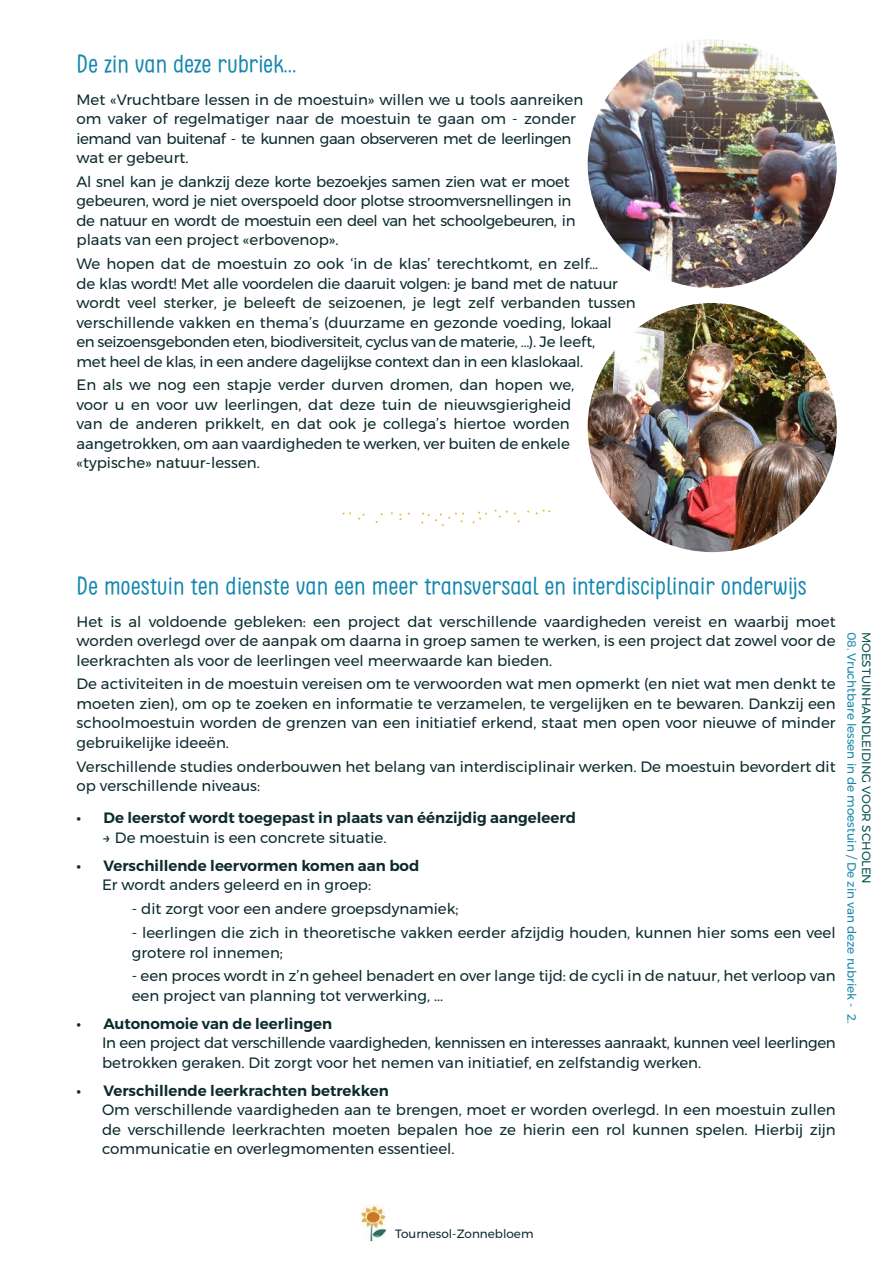
<style>
.page{position:relative;width:893px;height:1263px;background:#fff}
.page>*{position:absolute;margin:0;border:0;box-sizing:border-box;transform-origin:0 0}
.t1{font:24px "Clambake October Six";color:#1587af}
.t2{font:15px/19.5px "Montserrat";color:#0c2b2e}
.t3{font:15px/19.5px "Montserrat";letter-spacing:-.02em;color:#0c2b2e}
.t4{font:600 15px "Montserrat";color:#0c2b2e}
.t5{font:12px "Montserrat";color:#1587af}
.t6{font:12px "Montserrat";color:#0a5650}
.t7{font:12px "Montserrat";color:#0c2b2e}
</style>
<div class="page">
<svg style="left:495px;top:510px;width:13px;height:8px"></svg>
<svg style="left:343px;top:512px;width:8px;height:3px"></svg>
<svg style="left:536px;top:510px;width:14px;height:4px"></svg>
<svg style="left:358px;top:514px;width:7px;height:6px"></svg>
<svg style="left:473px;top:512px;width:14px;height:11px"></svg>
<svg style="left:421px;top:513px;width:43px;height:13px"></svg>
<img style="left:362px;top:1205px;width:24px;height:36px">
<img style="left:588px;top:303px;width:249px;height:249px;border-radius:125px">
<img style="left:588px;top:39px;width:249px;height:249px;border-radius:125px">
<h1 class="t1" style="left:77px;top:50px;width:222px">De zin van deze rubriek...</h1>
<p class="t2" style="left:77px;top:89px;width:508px">Met «Vruchtbare lessen in de moestuin» willen we u tools aanreiken om vaker of regelmatiger naar de moestuin te gaan om - zonder iemand van buitenaf - te kunnen gaan observeren met de leerlingen wat er gebeurt.</p>
<p class="t3" style="left:77px;top:172px;width:501px">Al snel kan je dankzij deze korte bezoekjes samen zien wat er moet gebeuren, word je niet overspoeld door plotse stroomversnellingen in de natuur en wordt de moestuin een deel van het schoolgebeuren, in plaats van een project «erbovenop».</p>
<p class="t3" style="left:77px;top:254px;width:561px">We hopen dat de moestuin zo ook ‘in de klas’ terechtkomt, en zelf…<br>de klas wordt! Met alle voordelen die daaruit volgen: je band met de natuur wordt veel sterker, je beleeft de seizoenen, je legt zelf verbanden tussen verschillende vakken en thema’s (duurzame en gezonde voeding, lokaal<br>en seizoensgebonden eten, biodiversiteit, cyclus van de materie, …). Je leeft,<br>met heel de klas, in een andere dagelijkse context dan in een klaslokaal.</p>
<p class="t2" style="left:77px;top:375px;width:499px">En als we nog een stapje verder durven dromen, dan hopen we, voor u en voor uw leerlingen, dat deze tuin de nieuwsgierigheid van de anderen prikkelt, en dat ook je collega’s hiertoe worden aangetrokken, om aan vaardigheden te werken, ver buiten de enkele «typische» natuur-lessen.</p>
<h1 class="t1" style="left:77px;top:572px;width:732px">De moestuin ten dienste van een meer transversaal en interdisciplinair onderwijs</h1>
<p class="t2" style="left:77px;top:611px;width:761px;text-align:justify">Het is al voldoende gebleken: een project dat verschillende vaardigheden vereist en waarbij moet worden overlegd over de aanpak om daarna in groep samen te werken, is een project dat zowel voor de leerkrachten als voor de leerlingen veel meerwaarde kan bieden.</p>
<p class="t2" style="left:77px;top:674px;width:761px;text-align:justify">De activiteiten in de moestuin vereisen om te verwoorden wat men opmerkt (en niet wat men denkt te moeten zien), om op te zoeken en informatie te verzamelen, te vergelijken en te bewaren. Dankzij een schoolmoestuin worden de grenzen van een initiatief erkend, staat men open voor nieuwe of minder gebruikelijke ideeën.</p>
<p class="t2" style="left:77px;top:756px;width:761px">Verschillende studies onderbouwen het belang van interdisciplinair werken. De moestuin bevordert dit op verschillende niveaus:</p>
<p class="t4" style="left:77px;top:806px;width:501px">• De leerstof wordt toegepast in plaats van éénzijdig aangeleerd</p>
<p class="t2" style="left:102px;top:828px;width:286px">→ De moestuin is een concrete situatie.</p>
<p class="t4" style="left:77px;top:854px;width:344px">• Verschillende leervormen komen aan bod</p>
<p class="t2" style="left:102px;top:875px;width:271px">Er wordt anders geleerd en in groep:</p>
<p class="t2" style="left:132px;top:899px;width:328px">- dit zorgt voor een andere groepsdynamiek;</p>
<p class="t2" style="left:132px;top:923px;width:705px">- leerlingen die zich in theoretische vakken eerder afzijdig houden, kunnen hier soms een veel grotere rol innemen;</p>
<p class="t2" style="left:132px;top:966px;width:705px">- een proces wordt in z’n geheel benadert en over lange tijd: de cycli in de natuur, het verloop van een project van planning tot verwerking, ...</p>
<p class="t4" style="left:77px;top:1011px;width:257px">• Autonomoie van de leerlingen</p>
<p class="t3" style="left:102px;top:1033px;width:735px">In een project dat verschillende vaardigheden, kennissen en interesses aanraakt, kunnen veel leerlingen betrokken geraken. Dit zorgt voor het nemen van initiatief, en zelfstandig werken.</p>
<p class="t4" style="left:77px;top:1078px;width:314px">• Verschillende leerkrachten betrekken</p>
<p class="t2" style="left:102px;top:1100px;width:735px;text-align:justify">Om verschillende vaardigheden aan te brengen, moet er worden overlegd. In een moestuin zullen de verschillende leerkrachten moeten bepalen hoe ze hierin een rol kunnen spelen. Hierbij zijn communicatie en overlegmomenten essentieel.</p>
<p class="t5" style="left:861px;top:631px;width:393px;rotate:90deg">08. Vruchtbare lessen in de moestuin / De zin van deze rubriek - 2.</p>
<p class="t6" style="left:876px;top:631px;width:254px;rotate:90deg">MOESTUINHANDLEIDING VOOR SCHOLEN</p>
<p class="t7" style="left:395px;top:1225px;width:140px">Tournesol-Zonnebloem</p>
</div>
